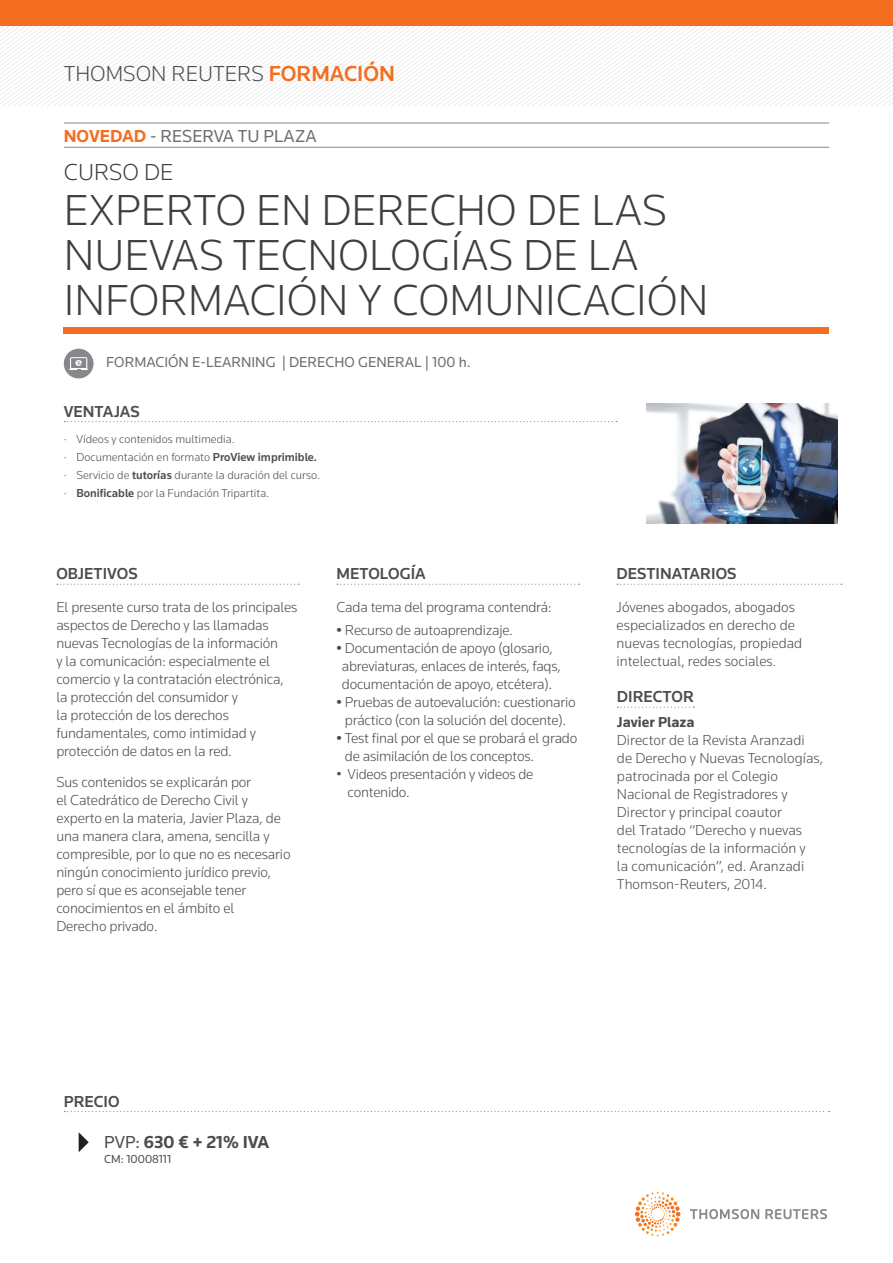
<style>
.page{position:relative;width:893px;height:1263px;background:#fff}
.page>*{position:absolute;margin:0;border:0;box-sizing:border-box;transform-origin:0 0}
.t1{font:300 45px/45px "Knowledge";color:#3e3e3f}
.t2{font:300 24px "Knowledge";color:#3e3e3f}
.t3{font:300 22.5px "Knowledge";color:#4b4c4d}
.t4{font:18px "Knowledge";color:#6c6d70}
.t5{font:700 18px "Knowledge";color:#4b4c4d}
.t6{font:500 16.5px "Knowledge";color:#4b4c4d}
.t7{font:300 15px/18px "Knowledge";letter-spacing:-.01em;color:#4b4c4d}
.t8{font:15px "Knowledge";color:#6c6d70}
.t9{font:700 15px "Knowledge";color:#4b4c4d}
.t10{font:300 12px/18px "Knowledge";color:#4b4c4d}
.t11{font:12px "Knowledge";color:#4b4c4d}
.s1{font-weight:500;color:#f36e21}
.s2{font-weight:700;color:#f36e21}
.s3{font-weight:500}
.s4{font-size:13.5px}
.s5{font-weight:400}
</style>
<div class="page">
<svg style="left:0;top:26px;width:893px;height:80px"></svg>
<hr style="left:64px;top:123px;width:765px;height:1px;background:#86888b">
<hr style="left:64px;top:147px;width:765px;height:1px;background:#86888b">
<div style="left:0;top:0;width:893px;height:26px;background:#f36e21"></div>
<svg style="left:690px;top:1209px;width:137px;height:10px"></svg>
<svg style="left:635px;top:1192px;width:45px;height:44px"></svg>
<svg style="left:64px;top:349px;width:30px;height:29px"></svg>
<div style="left:64px;top:327px;width:765px;height:7px;background:#f36e21"></div>
<svg style="left:79px;top:1132px;width:10px;height:20px"></svg>
<svg style="left:64px;top:421px;width:553px;height:1px"></svg>
<img style="left:646px;top:404px;width:192px;height:119px">
<svg style="left:57px;top:584px;width:242px;height:1px"></svg>
<svg style="left:64px;top:1111px;width:766px;height:1px"></svg>
<svg style="left:617px;top:584px;width:225px;height:1px"></svg>
<svg style="left:617px;top:707px;width:77px;height:1px"></svg>
<svg style="left:337px;top:584px;width:242px;height:1px"></svg>
<h3 class="t3" style="left:64px;top:60px;width:333px">THOMSON REUTERS <span class="s1">FORMACIÓN</span></h3>
<p class="t4" style="left:64px;top:124px;width:254px"><span class="s2">NOVEDAD</span> - RESERVA TU PLAZA</p>
<h2 class="t2" style="left:64px;top:157px;width:111px">CURSO DE</h2>
<h1 class="t1" style="left:64px;top:187px;width:646px">EXPERTO EN DERECHO DE LAS<br>NUEVAS TECNOLOGÍAS DE LA<br>INFORMACIÓN Y COMUNICACIÓN</h1>
<p class="t8" style="left:106px;top:353px;width:366px">FORMACIÓN E-LEARNING | DERECHO GENERAL | 100 h.</p>
<p class="t6" style="left:64px;top:401px;width:78px">VENTAJAS</p>
<p class="t10" style="left:64px;top:430px;width:258px">· Vídeos y contenidos multimedia.<br>· Documentación en formato <span class="s3">ProView imprimible. </span>· Servicio de <span class="s3">tutorías</span> durante la duración del curso. · <span class="s3">Bonificable</span> por la Fundación Tripartita.</p>
<p class="t6" style="left:56px;top:564px;width:83px">OBJETIVOS</p>
<p class="t7" style="left:56px;top:598px;width:243px">El presente curso trata de los principales aspectos de Derecho y las llamadas nuevas Tecnologías de la información<br>y la comunicación: especialmente el comercio y la contratación electrónica, la protección del consumidor y<br>la protección de los derechos fundamentales, como intimidad y protección de datos en la red.</p>
<p class="t7" style="left:56px;top:773px;width:236px">Sus contenidos se explicarán por<br>el Catedrático de Derecho Civil y experto en la materia, Javier Plaza, de una manera clara, amena, sencilla y compresible, por lo que no es necesario ningún conocimiento jurídico previo, pero sí que es aconsejable tener conocimientos en el ámbito el<br>Derecho privado.</p>
<p class="t6" style="left:337px;top:564px;width:91px">METOLOGÍA</p>
<p class="t7" style="left:337px;top:598px;width:216px">Cada tema del programa contendrá:</p>
<p class="t7" style="left:337px;top:620px;width:178px"><span class="s3">•</span> Recurso de autoaprendizaje.</p>
<p class="t7" style="left:337px;top:638px;width:226px;text-align:center"><span class="s3">•</span> Documentación de apoyo (glosario, abreviaturas, enlaces de interés, faqs, documentación de apoyo, etcétera).</p>
<p class="t7" style="left:337px;top:692px;width:240px;text-align:center"><span class="s3">•</span> Pruebas de autoevalución: cuestionario práctico (con la solución del docente).</p>
<p class="t7" style="left:345px;top:728px;width:234px;text-indent:-8px"><span class="s3">•</span> Test final por el que se probará el grado de asimilación de los conceptos.</p>
<p class="t7" style="left:348px;top:764px;width:187px;text-indent:-11px">• Videos presentación y videos de contenido.</p>
<p class="t6" style="left:617px;top:564px;width:121px">DESTINATARIOS</p>
<p class="t7" style="left:617px;top:598px;width:187px">Jóvenes abogados, abogados especializados en derecho de nuevas tecnologías, propiedad intelectual, redes sociales<span class="s4">.</span></p>
<p class="t6" style="left:617px;top:687px;width:78px">DIRECTOR</p>
<p class="t9" style="left:617px;top:712px;width:79px">Javier Plaza</p>
<p class="t7" style="left:617px;top:730px;width:208px">Director de la Revista Aranzadi de Derecho y Nuevas Tecnologías, patrocinada por el Colegio<br>Nacional de Registradores y<br>Director y principal coautor<br>del Tratado “Derecho y nuevas tecnologías de la información y<br>la comunicación”, ed. Aranzadi<br>Thomson-Reuters, 2014.</p>
<p class="t6" style="left:64px;top:1091px;width:57px">PRECIO</p>
<p class="t5" style="left:104px;top:1131px;width:167px"><span class="s5">PVP:</span> 630 € + 21% IVA</p>
<p class="t11" style="left:104px;top:1151px;width:69px">CM: 10008111</p>
</div>
